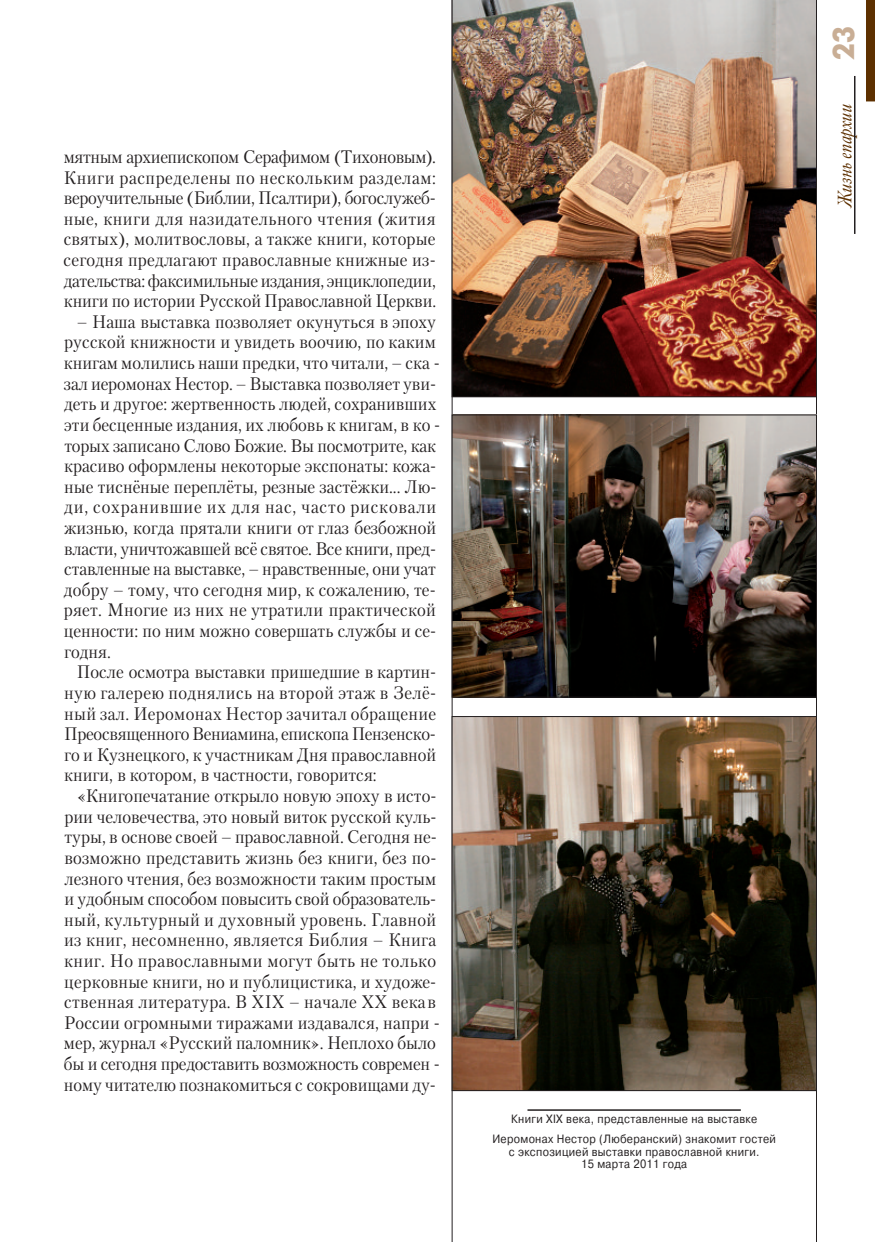
<style>
.page{position:relative;width:893px;height:1242px;background:#fff}
.page>*{position:absolute;margin:0;border:0;box-sizing:border-box;transform-origin:0 0}
.t1{font:30px "Futuris XC";color:#c9ae95;scale:.95 1}
.t2{font:italic 19.5px "Kis CBT";color:#5d3000;scale:.9 1}
.t3{font:18px/20.5px "Petersburg C";color:#231f20;text-align:justify;scale:.93 1}
.t4{font:12px/20.2px "Pragmatica C";letter-spacing:.03em;color:#231f20;text-align:center;scale:.9 1}
</style>
<div class="page">
<div style="left:866px;top:0;width:9px;height:101px;background:#5d3000"></div>
<hr style="left:854px;top:76px;width:1px;height:158px;background:#231f20">
<img style="left:454px;top:416px;width:361px;height:279px">
<div style="left:452px;top:414px;width:365px;height:283px;border:1px solid #231f20"></div>
<img style="left:454px;top:718px;width:361px;height:371px">
<div style="left:452px;top:716px;width:365px;height:375px;border:1px solid #231f20"></div>
<img style="left:452px;top:0;width:365px;height:397px">
<hr style="left:527px;top:1109px;width:214px;height:1px;background:#231f20">
<p class="t3" style="left:63px;top:146px;width:402px">мят ным ар хи епис ко пом Се ра фи мом (Ти хо но вым).<br>Кни ги рас пре де ле ны по не сколь ким раз де лам: ве ро у чи тель ные (Биб лии, Псал ти ри), бо гос лу жеб - ные, кни ги для на зи да тель но го чте ния (жи тия свя тых), мо лит вос ло вы, а так же кни ги, ко то рые се го дня пред ла га ют пра во слав ные книж ные из - да тель ст ва: фак си миль ные из да ния, эн цик ло пе дии, кни ги по исто рии Рус ской Пра во слав ной Цер к ви.</p>
<p class="t3" style="left:64px;top:311px;width:406px;text-align:left;text-indent:13px">– На ша вы став ка по зво ля ет оку нуть ся в эпо ху рус ской книж ности и уви деть во очию, по ка ким кни гам мо ли лись на ши пред ки, что чи та ли, – ска - зал иеро мо нах Нестор. – Вы став ка по зво ля ет уви - деть и дру гое: жер т вен ность лю дей, со хра нив ших эти бес цен ные из да ния, их лю бовь к кни гам, в ко - то рых за пи са но Сло во Бо жие. Вы по смот ри те, как кра си во офор м ле ны не ко то рые эк с по на ты: ко жа - ные тис нё ные пе ре плё ты, рез ные за стёж ки... Лю - ди, со хра нив шие их для нас, часто рис ко ва ли жиз нью, ког да пря та ли кни ги от глаз без бож ной власти, унич то жав шей всё свя тое. Все кни ги, пред - став лен ные на вы став ке, – нрав ст вен ные, они учат доб ру – то му, что се го дня мир, к со жа ле нию, те - ря ет. Мно гие из них не утра ти ли прак ти чес кой цен ности: по ним мож но со вер шать служ бы и се - го дня.</p>
<p class="t3" style="left:64px;top:662px;width:402px;text-indent:13px">По сле осмот ра вы став ки при шед шие в кар тин - ную га ле рею под ня лись на вто рой этаж в Зе лё - ный зал. Иеро мо нах Нестор за чи тал об ра ще ние Пре ос вя щен но го Ве ни а ми на, епис ко па Пен зен ско - го и Куз нец ко го, к участ ни кам Дня пра во слав ной кни ги, в ко то ром, в част ности, го во рит ся:</p>
<p class="t3" style="left:64px;top:785px;width:406px;text-align:center">«Кни го пе ча та ние от кры ло но вую эпо ху в исто - рии че ло ве чест ва, это но вый ви ток рус ской куль - ту ры, в ос но ве сво ей – пра во слав ной. Се го дня не - воз мож но пред ста вить жизнь без кни ги, без по - лез но го чте ния, без воз мож ности та ким простым и удоб ным спо со бом по вы сить свой об ра зо ва тель - ный, куль тур ный и ду хов ный уро вень. Глав ной из книг, не со мнен но, яв ля ет ся Биб лия – Кни га книг. Но пра во слав ны ми мо гут быть не толь ко цер ков ные кни ги, но и пуб ли цисти ка, и ху до же - ст вен ная ли те ра ту ра. В XIX – на ча ле ХХ ве кав Рос сии ог ром ны ми ти ра жа ми из да вал ся, на при - мер, жур нал «Рус ский па лом ник». Не пло хо бы ло бы и се го дня пре до ста вить воз мож ность со вре мен - но му чи та те лю по зна ко мить ся с со кро ви ща ми ду -</p>
<p class="t4" style="left:492px;top:1108px;width:317px">Книги XIX века, представленные на выставке<br>Иеромонах Нестор (Люберанский) знакомит гостей</p>
<p class="t4" style="left:509px;top:1145px;width:280px;line-height:12.8px">с экспозицией выставки православной книги.<br>15 марта 2011 года</p>
<h1 class="t1" style="left:826px;top:60px;width:37px;rotate:-90deg">23</h1>
<p class="t2" style="left:833px;top:207px;width:117px;rotate:-90deg">Жизнь епархии</p>
</div>
